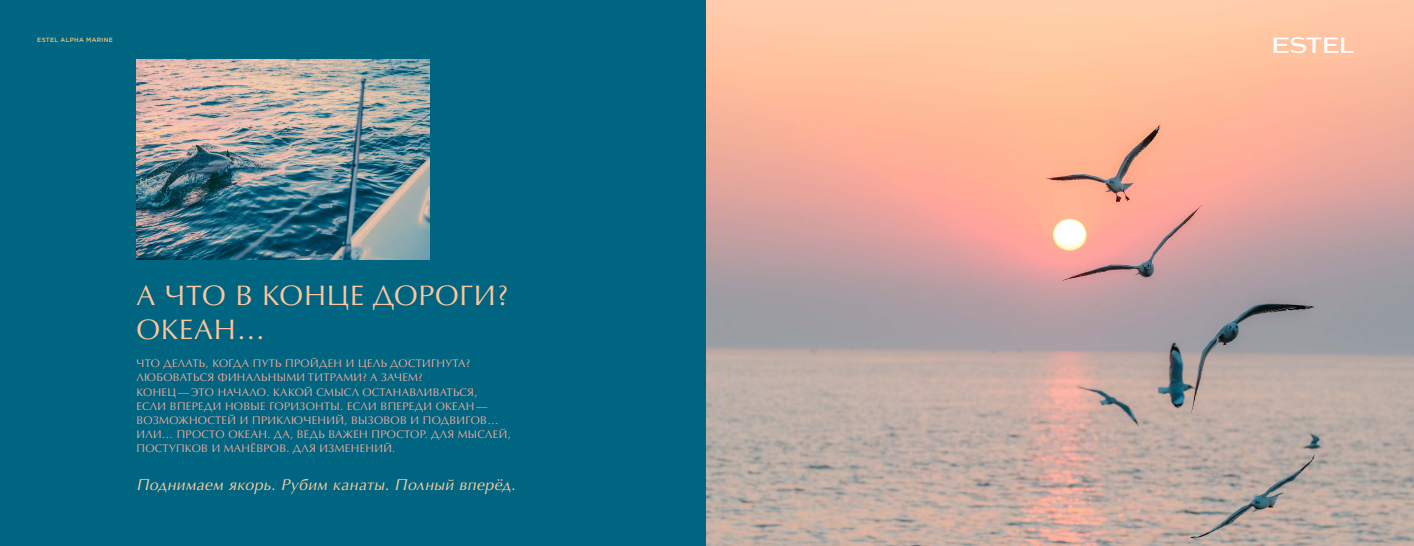
<style>
.page{position:relative;width:1414px;height:546px;background:#006580}
.page>*{position:absolute;margin:0;border:0;box-sizing:border-box;transform-origin:0 0}
.t1{font:28.35px "Optima LTCYR";letter-spacing:.03em;color:#ffc69d}
.t2{font:italic 15.75px "Optima LTCYR";letter-spacing:.03em;color:#ffcda0}
.t3{font:11.03px/14.2px "Optima LTCYR";letter-spacing:.03em;color:#f5aca0}
.Zagla_2{font:500 6.12px "Gotham Pro";letter-spacing:.045em;color:#ecc785}
</style>
<div class="page">
<img style="left:707px;top:0;width:707px;height:546px">
<svg style="left:1273px;top:37px;width:81px;height:16px"></svg>
<img style="left:136px;top:60px;width:294px;height:200px">
<p class="Zagla_2" style="left:37px;top:36px;width:77px">ESTEL ALPHA MARINE</p>
<p class="t1" style="left:136px;top:277px;width:373px">А ЧТО В КОНЦЕ ДОРОГИ?</p>
<p class="t1" style="left:136px;top:311px;width:130px">ОКЕАН…</p>
<p class="t3" style="left:136px;top:356px;width:335px">ЧТО ДЕЛАТЬ, КОГДА ПУТЬ ПРОЙДЕН И ЦЕЛЬ ДОСТИГНУТА?<br>ЛЮБОВАТЬСЯ ФИНАЛЬНЫМИ ТИТРАМИ? А ЗАЧЕМ?</p>
<p class="t3" style="left:136px;top:385px;width:376px">КОНЕЦ — ЭТО НАЧАЛО. КАКОЙ СМЫСЛ ОСТАНАВЛИВАТЬСЯ,<br>ЕСЛИ ВПЕРЕДИ НОВЫЕ ГОРИЗОНТЫ. ЕСЛИ ВПЕРЕДИ ОКЕАН — ВОЗМОЖНОСТЕЙ И ПРИКЛЮЧЕНИЙ, ВЫЗОВОВ И ПОДВИГОВ… ИЛИ… ПРОСТО ОКЕАН. ДА, ВЕДЬ ВАЖЕН ПРОСТОР. ДЛЯ МЫСЛЕЙ, ПОСТУПКОВ И МАНЁВРОВ. ДЛЯ ИЗМЕНЕНИЙ.</p>
<p class="t2" style="left:136px;top:474px;width:381px">Поднимаем якорь. Рубим канаты. Полный вперёд.</p>
</div>
